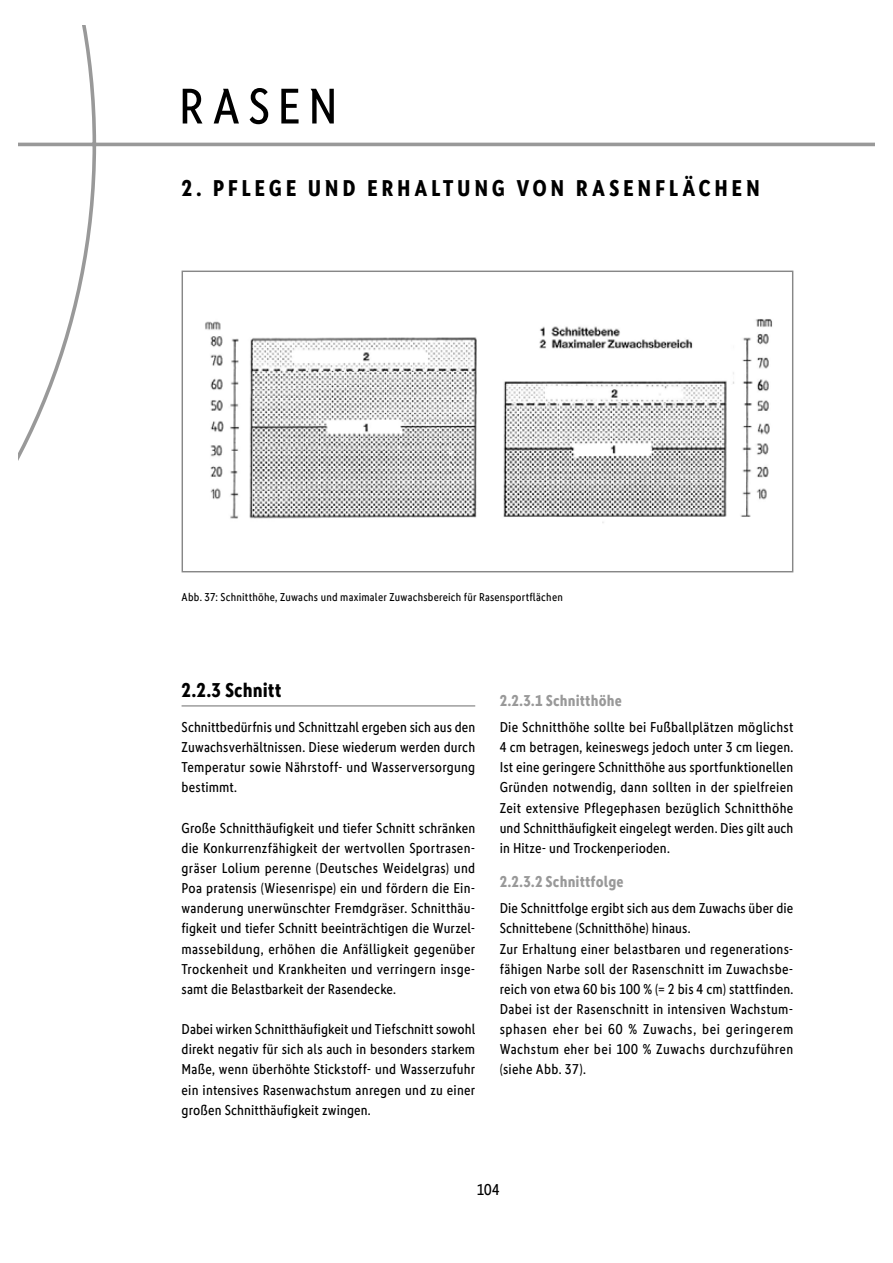
<style>
.page{position:relative;width:893px;height:1263px;background:#fff}
.page>*{position:absolute;margin:0;border:0;box-sizing:border-box;transform-origin:0 0}
.t1{font:50.4px "DFB Sans Condensed";letter-spacing:.155em;color:#000}
.t2{font:700 22.95px "DFB Sans Condensed";letter-spacing:.155em;color:#000}
.t3{font:700 20.1px "DFB Sans Condensed";letter-spacing:.005em;color:#000}
.t4{font:700 15.9px "DFB Sans Condensed";letter-spacing:.01em;color:#999}
.t5{font:15.9px "DFB Sans Condensed";color:#000}
.t6{font:14.4px/20.1px "DFB Sans Condensed";letter-spacing:.015em;color:#000;text-align:justify}
.t7{font:11.55px "DFB Sans Condensed";letter-spacing:.02em;color:#000}
</style>
<div class="page">
<hr style="left:182px;top:705px;width:293px;height:2px;background:#999">
<img style="left:212px;top:496px;width:555px;height:27px">
<svg style="left:18px;top:26px;width:857px;height:470px"></svg>
<h1 class="t1" style="left:179px;top:77px;width:160px">RASEN</h1>
<h2 class="t2" style="left:182px;top:174px;width:580px">2. PFLEGE UND ERHALTUNG VON RASENFLÄCHEN</h2>
<p class="t7" style="left:182px;top:590px;width:383px">Abb. 37: Schnitthöhe, Zuwachs und maximaler Zuwachsbereich für Rasensportflächen</p>
<h3 class="t3" style="left:182px;top:678px;width:101px">2.2.3 Schnitt</h3>
<p class="t6" style="left:182px;top:717px;width:295px">Schnittbedürfnis und Schnittzahl ergeben sich aus den Zuwachsverhältnissen. Diese wiederum werden durch Temperatur sowie Nährstoff- und Wasserversorgung bestimmt.</p>
<p class="t6" style="left:182px;top:817px;width:295px">Große Schnitthäufigkeit und tiefer Schnitt schränken die Konkurrenzfähigkeit der wertvollen Sportrasen&shy;gräser Lolium perenne (Deutsches Weidelgras) und Poa pratensis (Wiesenrispe) ein und fördern die Ein&shy;wanderung unerwünschter Fremdgräser. Schnitthäu&shy;figkeit und tiefer Schnitt beeinträchtigen die Wurzel&shy;massebildung, erhöhen die Anfälligkeit gegenüber Trockenheit und Krankheiten und verringern insge&shy;samt die Belastbarkeit der Rasendecke.</p>
<p class="t6" style="left:182px;top:1019px;width:295px">Dabei wirken Schnitthäufigkeit und Tiefschnitt sowohl direkt negativ für sich als auch in besonders starkem Maße, wenn überhöhte Stickstoff- und Wasserzufuhr ein intensives Rasenwachstum anregen und zu einer großen Schnitthäufigkeit zwingen.</p>
<p class="t4" style="left:500px;top:691px;width:124px">2.2.3.1 Schnitthöhe</p>
<p class="t6" style="left:500px;top:717px;width:295px">Die Schnitthöhe sollte bei Fußballplätzen möglichst 4 cm betragen, keineswegs jedoch unter 3 cm liegen.<br>Ist eine geringere Schnitthöhe aus sportfunktionellen Gründen notwendig, dann sollten in der spielfreien Zeit extensive Pflegephasen bezüglich Schnitthöhe und Schnitthäufigkeit eingelegt werden. Dies gilt auch in Hitze- und Trockenperioden.</p>
<p class="t4" style="left:500px;top:872px;width:125px">2.2.3.2 Schnittfolge</p>
<p class="t6" style="left:500px;top:898px;width:295px;text-align:left">Die Schnittfolge ergibt sich aus dem Zuwachs über die Schnittebene (Schnitthöhe) hinaus.<br>Zur Erhaltung einer belastbaren und regenerations&shy;fähigen Narbe soll der Rasenschnitt im Zuwachsbe&shy;reich von etwa 60 bis 100 % (= 2 bis 4 cm) stattfinden.<br>Dabei ist der Rasenschnitt in intensiven Wachstum&shy;sphasen eher bei 60 % Zuwachs, bei geringerem Wachstum eher bei 100 % Zuwachs durchzuführen (siehe Abb. 37).</p>
<p class="t5" style="left:477px;top:1180px;width:24px">104</p>
</div>
